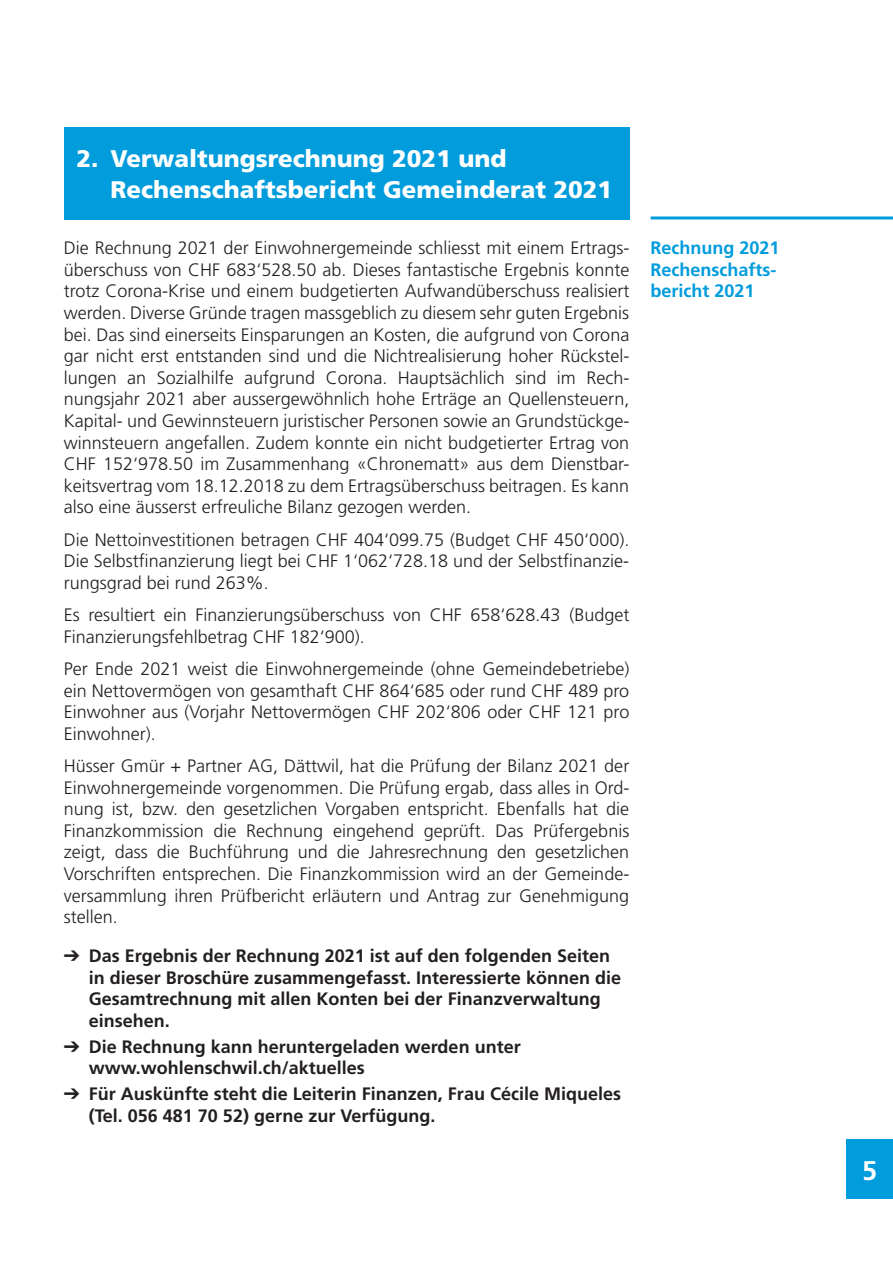
<style>
.page{position:relative;width:893px;height:1263px;background:#fff}
.page>*{position:absolute;margin:0;border:0;box-sizing:border-box;transform-origin:0 0}
.t1{font:700 27px "Frutiger LT Std";color:#fff}
.t2{font:900 24px/31.5px "Frutiger LT Std";color:#fff}
.t3{font:300 18px/21.6px "Frutiger LT Std";color:#231f20;text-align:justify}
.t4{font:700 18px/21.6px "Frutiger LT Std";color:#231f20}
.t5{font:700 18px/21.6px "Frutiger LT Std";color:#009cdc}
</style>
<div class="page">
<div style="left:846px;top:1140px;width:47px;height:59px;background:#009cdc"></div>
<div style="left:64px;top:128px;width:565px;height:92px;background:#009cdc"></div>
<hr style="left:651px;top:216px;width:242px;height:3px;background:#009cdc">
<h2 class="t2" style="left:111px;top:143px;width:503px;text-indent:-34px">2. Verwaltungsrechnung 2021 und<br>Rechenschaftsbericht Gemeinderat 2021</h2>
<p class="t3" style="left:64px;top:237px;width:567px">Die Rechnung 2021 der Einwohnergemeinde schliesst mit einem Ertrags&shy;überschuss von CHF 683‘528.50 ab. Dieses fantastische Ergebnis konnte trotz Corona-Krise und einem budgetierten Aufwandüberschuss realisiert werden. Diverse Gründe tragen massgeblich zu diesem sehr guten Ergebnis bei. Das sind einerseits Einsparungen an Kosten, die aufgrund von Corona gar nicht erst entstanden sind und die Nichtrealisierung hoher Rückstel&shy;lungen an Sozialhilfe aufgrund Corona. Hauptsächlich sind im Rech&shy;nungsjahr 2021 aber aussergewöhnlich hohe Erträge an Quellensteuern, Kapital- und Gewinnsteuern juristischer Personen sowie an Grundstückge&shy;winnsteuern angefallen. Zudem konnte ein nicht budgetierter Ertrag von CHF 152‘978.50 im Zusammenhang «Chronematt» aus dem Dienstbar&shy;keitsvertrag vom 18.12.2018 zu dem Ertragsüberschuss beitragen. Es kann also eine äusserst erfreuliche Bilanz gezogen werden.</p>
<p class="t3" style="left:64px;top:529px;width:567px">Die Nettoinvestitionen betragen CHF 404‘099.75 (Budget CHF 450‘000).<br>Die Selbstfinanzierung liegt bei CHF 1‘062‘728.18 und der Selbstfinanzie&shy;rungsgrad bei rund 263%.</p>
<p class="t3" style="left:64px;top:604px;width:567px">Es resultiert ein Finanzierungsüberschuss von CHF 658‘628.43 (Budget<br>Finanzierungsfehlbetrag CHF 182‘900).</p>
<p class="t3" style="left:64px;top:658px;width:567px">Per Ende 2021 weist die Einwohnergemeinde (ohne Gemeindebetriebe) ein Nettovermögen von gesamthaft CHF 864‘685 oder rund CHF 489 pro Einwohner aus (Vorjahr Nettovermögen CHF 202‘806 oder CHF 121 pro Einwohner).</p>
<p class="t3" style="left:64px;top:755px;width:567px">Hüsser Gmür + Partner AG, Dättwil, hat die Prüfung der Bilanz 2021 der Einwohnergemeinde vorgenommen. Die Prüfung ergab, dass alles in Ord&shy;nung ist, bzw. den gesetzlichen Vorgaben entspricht. Ebenfalls hat die Finanzkommission die Rechnung eingehend geprüft. Das Prüfergebnis zeigt, dass die Buchführung und die Jahresrechnung den gesetzlichen Vorschriften entsprechen. Die Finanzkommission wird an der Gemeinde&shy;versammlung ihren Prüfbericht erläutern und Antrag zur Genehmigung stellen.</p>
<p class="t4" style="left:89px;top:945px;width:534px;text-indent:-25px">➔ Das Ergebnis der Rechnung 2021 ist auf den folgenden Seiten in dieser Broschüre zusammengefasst. Interessierte können die Gesamtrechnung mit allen Konten bei der Finanzverwaltung einsehen.</p>
<p class="t4" style="left:89px;top:1035px;width:433px;text-indent:-25px">➔ Die Rechnung kann heruntergeladen werden unter www.wohlenschwil.ch/aktuelles</p>
<p class="t4" style="left:89px;top:1083px;width:534px;text-indent:-25px">➔ Für Auskünfte steht die Leiterin Finanzen, Frau Cécile Miqueles (Tel. 056 481 70 52) gerne zur Verfügung.</p>
<p class="t5" style="left:651px;top:237px;width:131px">Rechnung 2021<br>Rechenschafts&shy;bericht 2021</p>
<h1 class="t1" style="left:862px;top:1154px;width:17px">5</h1>
</div>
